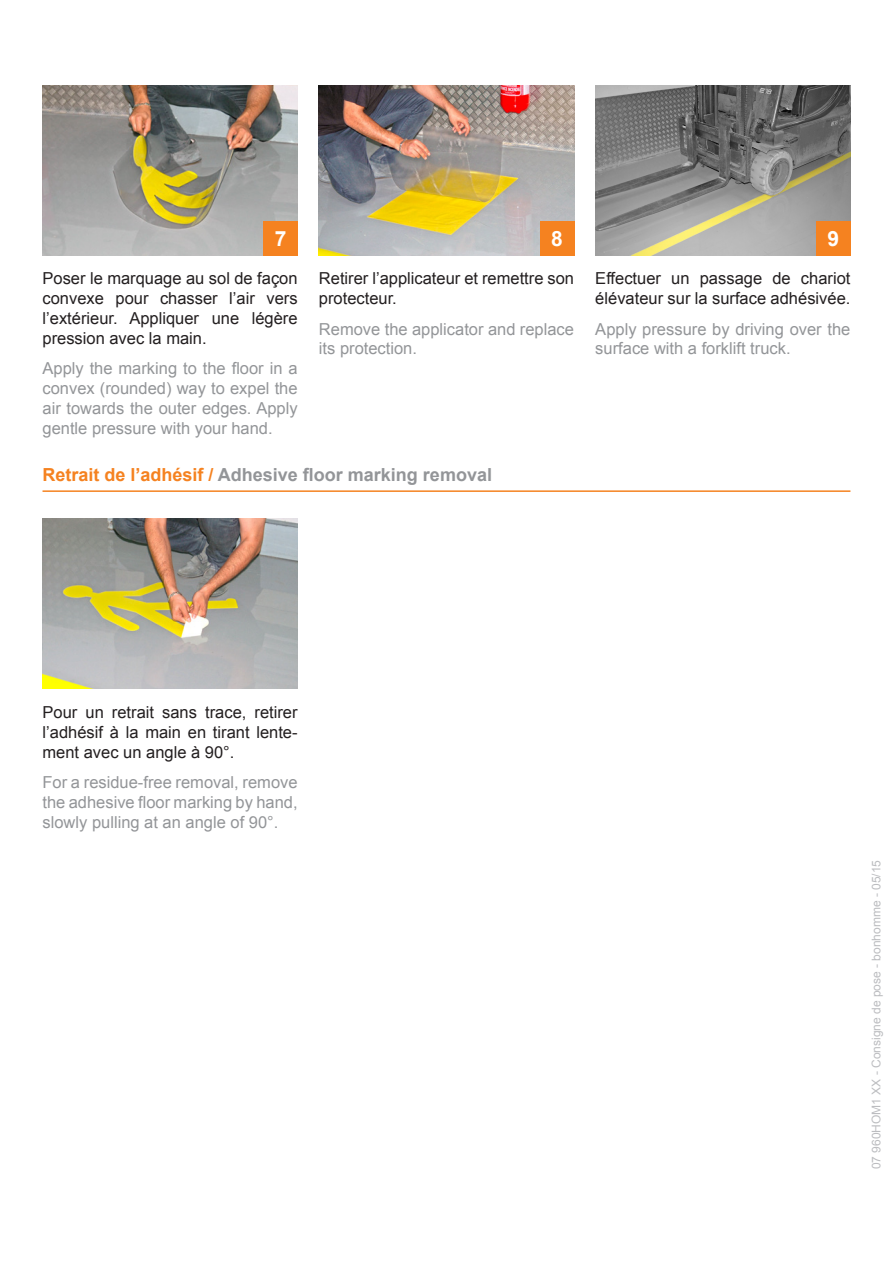
<style>
.page{position:relative;width:893px;height:1263px;background:#fff}
.page>*{position:absolute;margin:0;border:0;box-sizing:border-box;transform-origin:0 0}
.t1{font:700 21px "Arial";color:#fff}
.t2{font:700 18px "Arial";color:#939598}
.t3{font:16.5px/19.8px "Arial";color:#939598}
.t4{font:16.5px/19.8px "Arial";color:#231f20}
.t5{font:12px "Arial";color:#bcbdc0}
.s1{color:#f58220}
</style>
<div class="page">
<img style="left:595px;top:85px;width:255px;height:170px">
<img style="left:43px;top:519px;width:255px;height:170px">
<img style="left:319px;top:85px;width:255px;height:170px">
<img style="left:43px;top:85px;width:255px;height:170px">
<div style="left:264px;top:221px;width:34px;height:34px;background:#f58220"></div>
<div style="left:540px;top:221px;width:34px;height:34px;background:#f58220"></div>
<div style="left:816px;top:221px;width:34px;height:34px;background:#f58220"></div>
<hr style="left:43px;top:490px;width:807px;height:2px;background:#f58220">
<p class="t1" style="left:275px;top:224px;width:13px">7</p>
<p class="t1" style="left:551px;top:224px;width:13px">8</p>
<p class="t1" style="left:828px;top:224px;width:13px">9</p>
<p class="t4" style="left:43px;top:269px;width:257px;text-align:justify">Poser le marquage au sol de façon convexe pour chasser l’air vers l’extérieur. Appliquer une légère pression avec la main.</p>
<p class="t3" style="left:43px;top:359px;width:257px;text-align:justify">Apply the marking to the floor in a convex (rounded) way to expel the air towards the outer edges. Apply gentle pressure with your hand.</p>
<p class="t4" style="left:319px;top:269px;width:257px">Retirer l’applicateur et remettre son protecteur.</p>
<p class="t3" style="left:319px;top:319px;width:257px">Remove the applicator and replace its protection.</p>
<p class="t2" style="left:43px;top:462px;width:451px"><span class="s1">Retrait de l’adhésif /</span> Adhesive floor marking removal</p>
<p class="t4" style="left:595px;top:269px;width:257px">Effectuer un passage de chariot élévateur sur la surface adhésivée.</p>
<p class="t3" style="left:595px;top:319px;width:257px">Apply pressure by driving over the surface with a forklift truck.</p>
<p class="t4" style="left:43px;top:702px;width:257px;text-align:justify">Pour un retrait sans trace, retirer l’adhésif à la main en tirant lente&shy;ment avec un angle à 90°.</p>
<p class="t3" style="left:43px;top:773px;width:257px;text-align:justify">For a residue-free removal, remove the adhesive floor marking by hand, slowly pulling at an angle of 90°.</p>
<p class="t5" style="left:868px;top:1169px;width:311px;rotate:-90deg">07 960HOM1 XX - Consigne de pose - bonhomme - 05/15</p>
</div>
